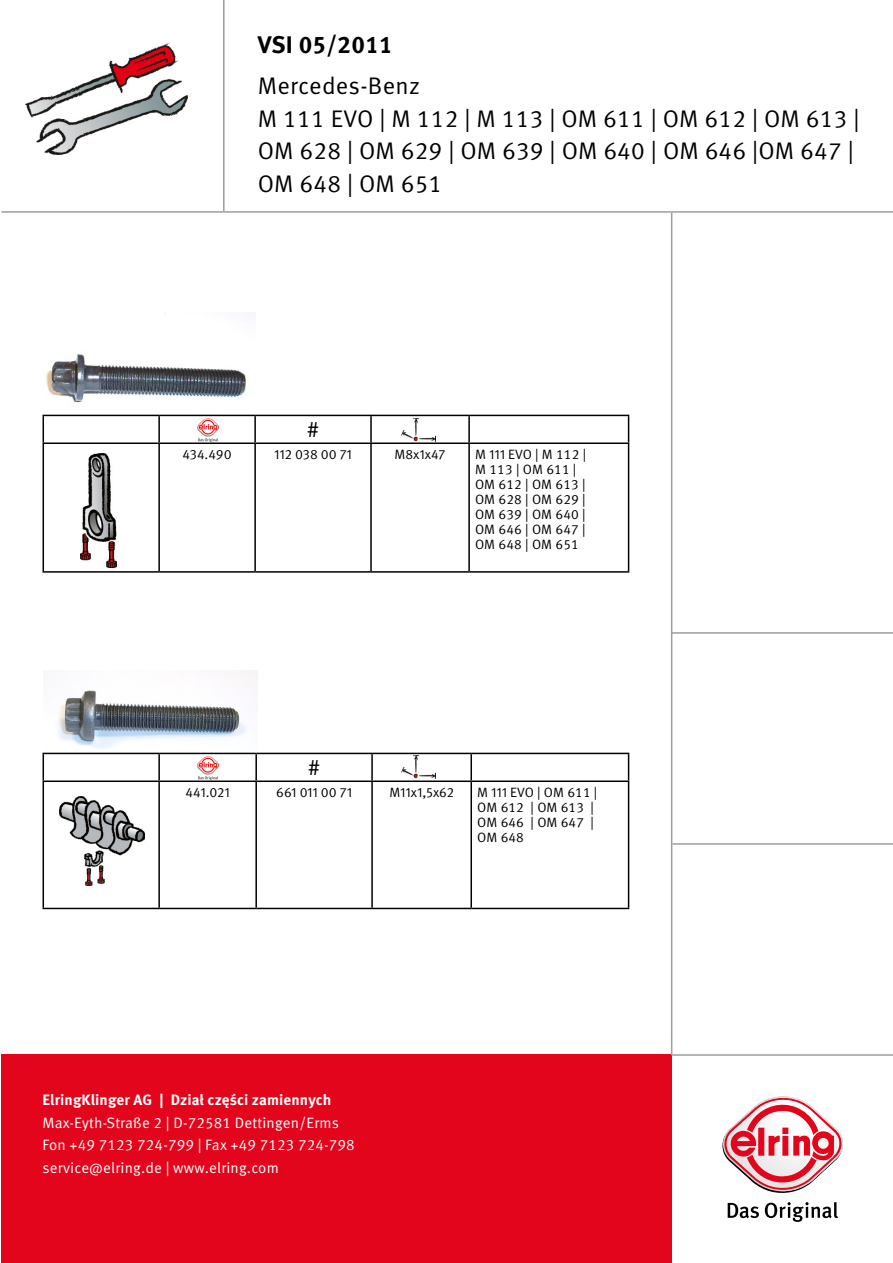
<style>
.page{position:relative;width:893px;height:1263px;background:#fff}
.page>*{position:absolute;margin:0;border:0;box-sizing:border-box;transform-origin:0 0}
.t1{font:24px/32.5px "Meta Pro Norm";letter-spacing:.01em;color:#000}
.t2{font:700 24px "Meta Pro";letter-spacing:.01em;color:#000}
.t3{font:21px "Meta Pro Norm";color:#000}
.t4{font:15px/22.5px "Meta Pro Norm";letter-spacing:.01em;color:#fff}
.t5{font:700 15px "Meta Pro";letter-spacing:.01em;color:#fff}
.t6{font:13.5px/15px "Meta Pro Norm";color:#000}
</style>
<div class="page">
<div style="left:1px;top:1054px;width:671px;height:209px;background:#e3051b"></div>
<svg style="left:728px;top:1203px;width:31px;height:15px"></svg>
<svg style="left:765px;top:1202px;width:73px;height:20px"></svg>
<svg style="left:722px;top:1096px;width:121px;height:97px"></svg>
<hr style="left:671px;top:213px;width:1px;height:842px;background:#9d9d9c">
<hr style="left:1px;top:211px;width:892px;height:2px;background:#9d9d9c">
<hr style="left:672px;top:632px;width:221px;height:2px;background:#9d9d9c">
<hr style="left:672px;top:1054px;width:221px;height:2px;background:#9d9d9c">
<hr style="left:223px;top:0;width:2px;height:211px;background:#9d9d9c">
<img style="left:26px;top:44px;width:162px;height:111px">
<hr style="left:672px;top:843px;width:221px;height:2px;background:#9d9d9c">
<img style="left:44px;top:671px;width:213px;height:86px">
<img style="left:81px;top:454px;width:35px;height:113px">
<img style="left:60px;top:796px;width:85px;height:89px">
<img style="left:401px;top:418px;width:35px;height:23px">
<img style="left:401px;top:756px;width:35px;height:23px">
<img style="left:44px;top:354px;width:211px;height:65px">
<img style="left:197px;top:419px;width:22px;height:22px">
<img style="left:197px;top:757px;width:22px;height:22px">
<hr style="left:43px;top:415px;width:116px;height:1px;background:#000">
<svg style="left:43px;top:416px;width:1px;height:26px"></svg>
<hr style="left:159px;top:415px;width:96px;height:1px;background:#000">
<hr style="left:158px;top:416px;width:2px;height:26px;background:#000">
<hr style="left:255px;top:415px;width:116px;height:1px;background:#000">
<hr style="left:254px;top:416px;width:2px;height:26px;background:#000">
<hr style="left:371px;top:415px;width:98px;height:1px;background:#000">
<hr style="left:370px;top:416px;width:2px;height:26px;background:#000">
<hr style="left:469px;top:415px;width:160px;height:1px;background:#000">
<hr style="left:468px;top:416px;width:2px;height:26px;background:#000">
<svg style="left:628px;top:416px;width:1px;height:26px"></svg>
<hr style="left:43px;top:442px;width:116px;height:2px;background:#000">
<hr style="left:43px;top:444px;width:1px;height:127px;background:#000">
<hr style="left:159px;top:442px;width:96px;height:2px;background:#000">
<hr style="left:158px;top:444px;width:2px;height:127px;background:#000">
<hr style="left:255px;top:442px;width:116px;height:2px;background:#000">
<hr style="left:254px;top:444px;width:2px;height:127px;background:#000">
<hr style="left:371px;top:442px;width:98px;height:2px;background:#000">
<hr style="left:370px;top:444px;width:2px;height:127px;background:#000">
<hr style="left:469px;top:442px;width:160px;height:2px;background:#000">
<hr style="left:468px;top:444px;width:2px;height:127px;background:#000">
<hr style="left:628px;top:444px;width:1px;height:127px;background:#000">
<hr style="left:43px;top:571px;width:116px;height:2px;background:#000">
<hr style="left:159px;top:571px;width:96px;height:2px;background:#000">
<hr style="left:255px;top:571px;width:116px;height:2px;background:#000">
<hr style="left:371px;top:571px;width:98px;height:2px;background:#000">
<hr style="left:469px;top:571px;width:160px;height:2px;background:#000">
<hr style="left:43px;top:753px;width:116px;height:1px;background:#000">
<svg style="left:43px;top:754px;width:1px;height:26px"></svg>
<hr style="left:159px;top:753px;width:97px;height:1px;background:#000">
<hr style="left:158px;top:754px;width:2px;height:26px;background:#000">
<hr style="left:256px;top:753px;width:116px;height:1px;background:#000">
<hr style="left:255px;top:754px;width:2px;height:26px;background:#000">
<hr style="left:372px;top:753px;width:99px;height:1px;background:#000">
<hr style="left:371px;top:754px;width:2px;height:26px;background:#000">
<hr style="left:471px;top:753px;width:158px;height:1px;background:#000">
<hr style="left:470px;top:754px;width:2px;height:26px;background:#000">
<svg style="left:628px;top:754px;width:1px;height:26px"></svg>
<hr style="left:43px;top:780px;width:116px;height:2px;background:#000">
<hr style="left:43px;top:782px;width:1px;height:126px;background:#000">
<hr style="left:159px;top:780px;width:97px;height:2px;background:#000">
<hr style="left:158px;top:782px;width:2px;height:126px;background:#000">
<hr style="left:256px;top:780px;width:116px;height:2px;background:#000">
<hr style="left:255px;top:782px;width:2px;height:126px;background:#000">
<hr style="left:372px;top:780px;width:99px;height:2px;background:#000">
<hr style="left:371px;top:782px;width:2px;height:126px;background:#000">
<hr style="left:471px;top:780px;width:158px;height:2px;background:#000">
<hr style="left:470px;top:782px;width:2px;height:126px;background:#000">
<hr style="left:628px;top:782px;width:1px;height:126px;background:#000">
<hr style="left:43px;top:908px;width:116px;height:1px;background:#000">
<hr style="left:159px;top:908px;width:97px;height:1px;background:#000">
<hr style="left:256px;top:908px;width:116px;height:1px;background:#000">
<hr style="left:372px;top:908px;width:99px;height:1px;background:#000">
<hr style="left:471px;top:908px;width:158px;height:1px;background:#000">
<h1 class="t2" style="left:258px;top:26px;width:137px">VSI 05/2011</h1>
<h1 class="t1" style="left:258px;top:68px;width:603px">Mercedes-Benz<br>M 111 EVO | M 112 | M 113 | OM 611 | OM 612 | OM 613 |<br>OM 628 | OM 629 | OM 639 | OM 640 | OM 646 |OM 647 |<br>OM 648 | OM 651</h1>
<h2 class="t3" style="left:307px;top:414px;width:13px">#</h2>
<p class="t6" style="left:183px;top:446px;width:51px">434.490</p>
<p class="t6" style="left:274px;top:446px;width:79px">112 038 00 71</p>
<p class="t6" style="left:395px;top:446px;width:53px">M8x1x47</p>
<p class="t6" style="left:475px;top:446px;width:113px">M 111 EVO | M 112 |<br>M 113 | OM 611 |<br>OM 612 | OM 613 |<br>OM 628 | OM 629 |<br>OM 639 | OM 640 |<br>OM 646 | OM 647 |<br>OM 648 | OM 651</p>
<h2 class="t3" style="left:308px;top:752px;width:13px">#</h2>
<p class="t6" style="left:186px;top:784px;width:46px">441.021</p>
<p class="t6" style="left:276px;top:784px;width:77px">661 011 00 71</p>
<p class="t6" style="left:389px;top:784px;width:66px">M11x1,5x62</p>
<p class="t6" style="left:477px;top:784px;width:122px">M 111 EVO | OM 611 |<br>OM 612 | OM 613 |<br>OM 646 | OM 647 |<br>OM 648</p>
<p class="t5" style="left:43px;top:1088px;width:291px">ElringKlinger AG | Dział części zamiennych</p>
<p class="t4" style="left:43px;top:1110px;width:314px">Max-Eyth-Straße 2 | D-72581 Dettingen/Erms<br>Fon +49 7123 724-799 | Fax +49 7123 724-798 service@elring.de | www.elring.com</p>
</div>
